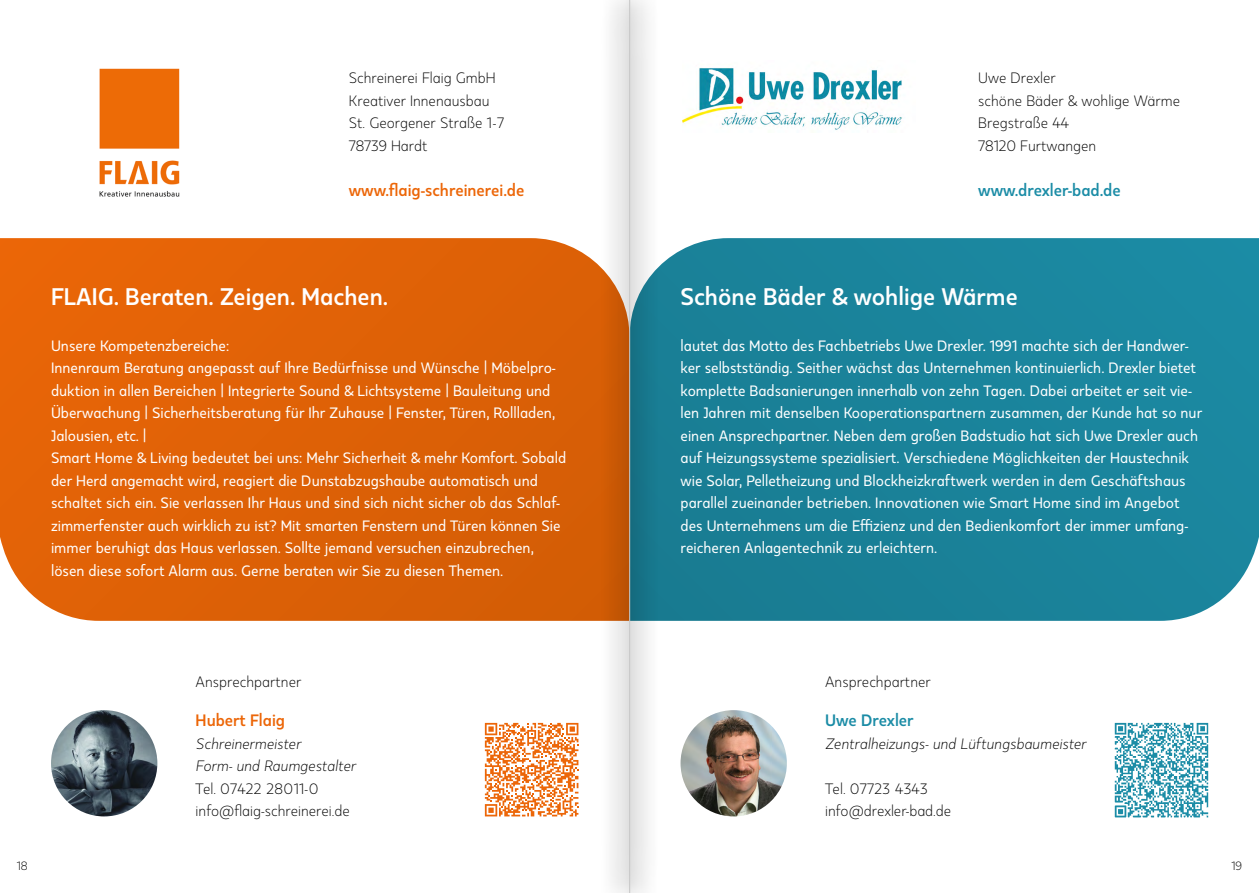
<style>
.page{position:relative;width:1259px;height:893px;background:#fff}
.page>*{position:absolute;margin:0;border:0;box-sizing:border-box;transform-origin:0 0}
.t1{font:700 24px "Kappa Display";color:#fff}
.t2{font:700 16.5px "Kappa Display";color:#ec6608}
.t3{font:700 16.5px "Kappa Display";color:#1b8ca6}
.t4{font:15px/22.5px "Kappa Display";color:#fff}
.t5{font:300 15px/22.5px "Kappa Display";color:#000}
.t6{font:italic 300 15px/22.5px "Kappa Display";color:#000}
.t7{font:300 12px "Kappa Display";color:#000}
</style>
<div class="page">
<div style="left:657px;top:238px;width:602px;height:383px;background:#1a839b"></div>
<svg style="left:0;top:238px;width:601px;height:383px;background:#df6309"></svg>
<img style="left:99px;top:68px;width:81px;height:129px">
<img style="left:51px;top:710px;width:106px;height:106px;border-radius:53px">
<svg style="left:485px;top:723px;width:93px;height:93px"></svg>
<img style="left:683px;top:67px;width:219px;height:63px">
<img style="left:680px;top:710px;width:107px;height:106px;border-radius:53px">
<img style="left:1114px;top:722px;width:95px;height:96px">
<svg style="left:601px;top:0;width:56px;height:893px"></svg>
<hr style="left:629px;top:0;width:1px;height:893px;background:#c6c6c6">
<p class="t5" style="left:349px;top:66px;width:157px">Schreinerei Flaig GmbH<br>Kreativer Innenausbau<br>St. Georgener Straße 1-7<br>78739 Hardt</p>
<p class="t2" style="left:349px;top:179px;width:177px">www.flaig-schreinerei.de</p>
<h1 class="t1" style="left:51px;top:281px;width:339px">FLAIG. Beraten. Zeigen. Machen.</h1>
<p class="t4" style="left:51px;top:334px;width:516px">Unsere Kompetenzbereiche:<br>Innenraum Beratung angepasst auf Ihre Bedürfnisse und Wünsche | Möbelpro&shy;duktion in allen Bereichen | Integrierte Sound &amp; Lichtsysteme | Bauleitung und Überwachung | Sicherheitsberatung für Ihr Zuhause | Fenster, Türen, Rollladen, Jalousien, etc. |<br>Smart Home &amp; Living bedeutet bei uns: Mehr Sicherheit &amp; mehr Komfort. Sobald der Herd angemacht wird, reagiert die Dunstabzugshaube automatisch und schaltet sich ein. Sie verlassen Ihr Haus und sind sich nicht sicher ob das Schlaf&shy;zimmerfenster auch wirklich zu ist? Mit smarten Fenstern und Türen können Sie immer beruhigt das Haus verlassen. Sollte jemand versuchen einzubrechen, lösen diese sofort Alarm aus. Gerne beraten wir Sie zu diesen Themen.</p>
<p class="t5" style="left:196px;top:670px;width:107px">Ansprechpartner</p>
<p class="t2" style="left:196px;top:710px;width:91px">Hubert Flaig</p>
<p class="t6" style="left:196px;top:732px;width:162px">Schreinermeister<br>Form- und Raumgestalter</p>
<p class="t5" style="left:196px;top:777px;width:156px">Tel. 07422 28011-0 info@flaig-schreinerei.de</p>
<p class="t5" style="left:978px;top:66px;width:203px">Uwe Drexler<br>schöne Bäder &amp; wohlige Wärme<br>Bregstraße 44<br>78120 Furtwangen</p>
<p class="t3" style="left:978px;top:179px;width:144px">www.drexler-bad.de</p>
<h1 class="t1" style="left:680px;top:281px;width:339px">Schöne Bäder &amp; wohlige Wärme</h1>
<p class="t4" style="left:680px;top:334px;width:523px">lautet das Motto des Fachbetriebs Uwe Drexler. 1991 machte sich der Handwer&shy;ker selbstständig. Seither wächst das Unternehmen kontinuierlich. Drexler bietet komplette Badsanierungen innerhalb von zehn Tagen. Dabei arbeitet er seit vie&shy;len Jahren mit denselben Kooperationspartnern zusammen, der Kunde hat so nur einen Ansprechpartner. Neben dem großen Badstudio hat sich Uwe Drexler auch auf Heizungssysteme spezialisiert. Verschiedene Möglichkeiten der Haustechnik wie Solar, Pelletheizung und Blockheizkraftwerk werden in dem Geschäftshaus parallel zueinander betrieben. Innovationen wie Smart Home sind im Angebot des Unternehmens um die Effizienz und den Bedienkomfort der immer umfang&shy;reicheren Anlagentechnik zu erleichtern.</p>
<p class="t5" style="left:825px;top:670px;width:107px">Ansprechpartner</p>
<p class="t3" style="left:825px;top:710px;width:90px">Uwe Drexler</p>
<p class="t6" style="left:825px;top:732px;width:263px">Zentralheizungs- und Lüftungsbaumeister</p>
<p class="t5" style="left:825px;top:777px;width:128px">Tel. 07723 4343 info@drexler-bad.de</p>
<p class="t7" style="left:17px;top:858px;width:12px">18</p>
<p class="t7" style="left:1231px;top:858px;width:12px">19</p>
</div>
